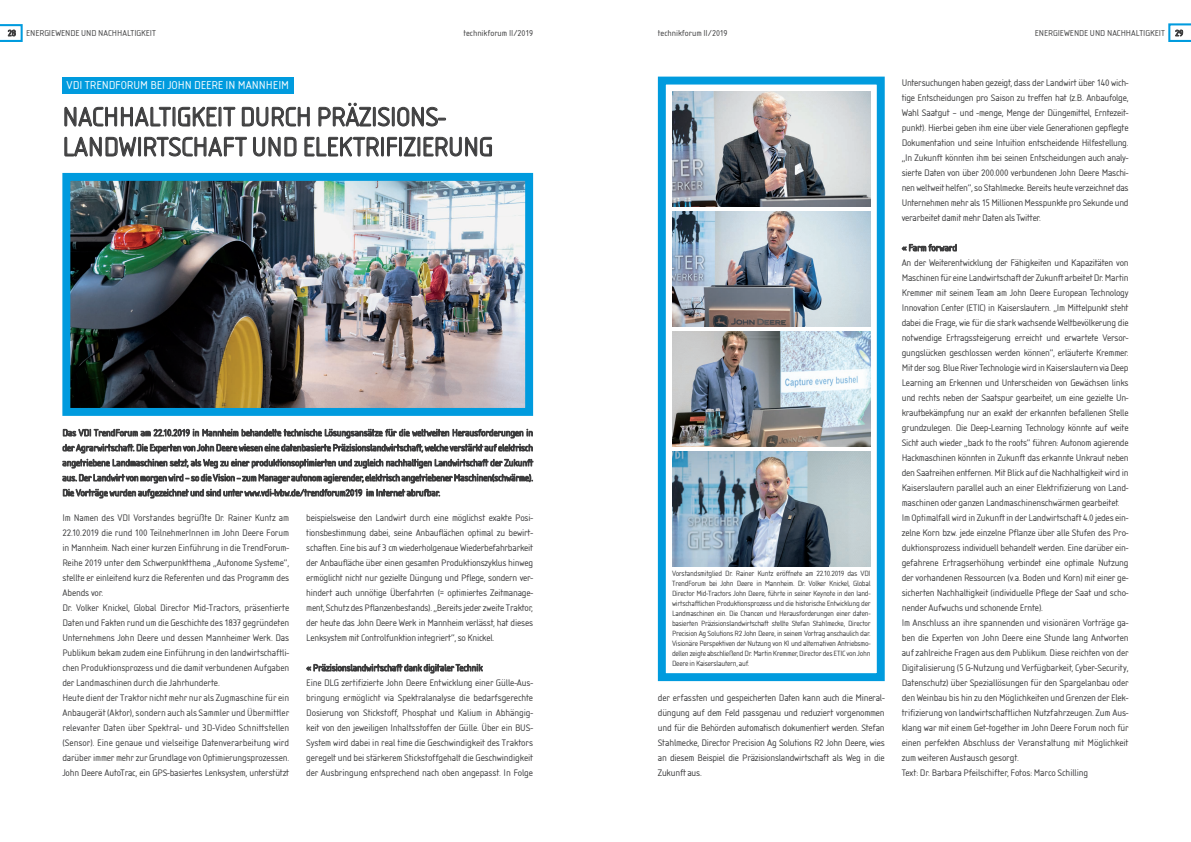
<style>
.page{position:relative;width:1191px;height:842px;background:#fff}
.page>*{position:absolute;margin:0;border:0;box-sizing:border-box;transform-origin:0 0}
.t1{font:28px/30px "Isonorm";letter-spacing:-.01em;color:#3e3e3f}
.t2{font:12px "Isonorm";color:#fff}
.t3{font:10px/15px "Isonorm";letter-spacing:-.015em;color:#3e3e3f;text-align:justify}
.t4{font:9px "Isonorm";color:#3e3e3f}
.t5{font:8px/10px "Isonorm";letter-spacing:-.03em;color:#3e3e3f;text-align:justify}
</style>
<div class="page">
<svg style="left:1168px;top:23px;width:23px;height:19px"></svg>
<svg style="left:0;top:24px;width:23px;height:18px"></svg>
<div style="left:658px;top:77px;width:226px;height:604px;border:8px solid #009bde"></div>
<div style="left:62px;top:77px;width:232px;height:16px;background:#009bde"></div>
<svg style="left:64px;top:107px;width:171px;height:20px"></svg>
<svg style="left:242px;top:107px;width:68px;height:20px"></svg>
<svg style="left:318px;top:103px;width:128px;height:24px"></svg>
<svg style="left:64px;top:137px;width:72px;height:20px"></svg>
<div style="left:138px;top:137px;width:3px;height:19px;border:1px solid #3e3e3f"></div>
<svg style="left:144px;top:137px;width:103px;height:20px"></svg>
<svg style="left:253px;top:137px;width:43px;height:20px"></svg>
<svg style="left:304px;top:137px;width:75px;height:20px"></svg>
<div style="left:381px;top:137px;width:3px;height:19px;border:1px solid #3e3e3f"></div>
<svg style="left:387px;top:137px;width:105px;height:20px"></svg>
<svg style="left:306px;top:664px;width:177px;height:9px"></svg>
<svg style="left:63px;top:429px;width:469px;height:9px"></svg>
<svg style="left:63px;top:444px;width:470px;height:24px"></svg>
<svg style="left:63px;top:474px;width:470px;height:9px"></svg>
<svg style="left:63px;top:489px;width:377px;height:9px"></svg>
<svg style="left:902px;top:244px;width:54px;height:7px"></svg>
<img style="left:672px;top:331px;width:198px;height:115px">
<img style="left:672px;top:451px;width:198px;height:115px">
<img style="left:672px;top:211px;width:198px;height:115px">
<img style="left:672px;top:91px;width:198px;height:115px">
<img style="left:71px;top:182px;width:453px;height:225px">
<div style="left:62px;top:173px;width:471px;height:243px;border:8px solid #009bde"></div>
<p class="t4" style="left:8px;top:28px;width:150px">28 ENERGIEWENDE UND NACHHALTIGKEIT</p>
<p class="t4" style="left:463px;top:28px;width:71px">technikforum II/2019</p>
<p class="t4" style="left:658px;top:28px;width:71px">technikforum II/2019</p>
<p class="t4" style="left:1035px;top:28px;width:150px">ENERGIEWENDE UND NACHHALTIGKEIT 29</p>
<p class="t2" style="left:67px;top:79px;width:224px">VDI TRENDFORUM BEI JOHN DEERE IN MANNHEIM</p>
<h1 class="t1" style="left:62px;top:102px;width:432px">NACHHALTIGKEIT DURCH PRÄZISIONS-<br>LANDWIRTSCHAFT UND ELEKTRIFIZIERUNG</h1>
<p class="t3" style="left:62px;top:510px;width:228px;text-align:left">Im Namen des VDI Vorstandes begrüßte Dr. Rainer Kuntz am 22.10.2019 die rund 100 TeilnehmerInnen im John Deere Forum in Mannheim. Nach einer kurzen Einführung in die TrendForum-Reihe 2019 unter dem Schwerpunktthema „Autonome Systeme”, stellte er einleitend kurz die Referenten und das Programm des Abends vor.<br>Dr. Volker Knickel, Global Director Mid-Tractors, präsentierte Daten und Fakten rund um die Geschichte des 1837 gegründeten Unternehmens John Deere und dessen Mannheimer Werk. Das Publikum bekam zudem eine Einführung in den landwirtschaftli&shy;chen Produktionsprozess und die damit verbundenen Aufgaben der Landmaschinen durch die Jahrhunderte.<br>Heute dient der Traktor nicht mehr nur als Zugmaschine für ein Anbaugerät (Aktor), sondern auch als Sammler und Übermittler relevanter Daten über Spektral- und 3D-Video Schnittstellen (Sensor). Eine genaue und vielseitige Datenverarbeitung wird darüber immer mehr zur Grundlage von Optimierungsprozessen.<br>John Deere AutoTrac, ein GPS-basiertes Lenksystem, unterstützt</p>
<p class="t3" style="left:306px;top:510px;width:228px">beispielsweise den Landwirt durch eine möglichst exakte Posi&shy;tionsbestimmung dabei, seine Anbauflächen optimal zu bewirt&shy;schaften. Eine bis auf 3 cm wiederholgenaue Wiederbefahrbarkeit der Anbaufläche über einen gesamten Produktionszyklus hinweg ermöglicht nicht nur gezielte Düngung und Pflege, sondern ver&shy;hindert auch unnötige Überfahrten (= optimiertes Zeitmanage&shy;ment, Schutz des Pflanzenbestands). „Bereits jeder zweite Traktor, der heute das John Deere Werk in Mannheim verlässt, hat dieses Lenksystem mit Controlfunktion integriert”, so Knickel.</p>
<p class="t3" style="left:306px;top:675px;width:228px">Eine DLG zertifizierte John Deere Entwicklung einer Gülle-Aus&shy;bringung ermöglicht via Spektralanalyse die bedarfsgerechte Dosierung von Stickstoff, Phosphat und Kalium in Abhängig&shy;keit von den jeweiligen Inhaltsstoffen der Gülle. Über ein BUS-System wird dabei in real time die Geschwindigkeit des Traktors geregelt und bei stärkerem Stickstoffgehalt die Geschwindigkeit der Ausbringung entsprechend nach oben angepasst. In Folge</p>
<p class="t5" style="left:672px;top:568px;width:200px">Vorstandsmitglied Dr. Rainer Kuntz eröffnete am 22.10.2019 das VDI TrendForum bei John Deere in Mannheim. Dr. Volker Knickel, Global Director Mid-Tractors John Deere, führte in seiner Keynote in den land&shy;wirtschaftlichen Produktionsprozess und die historische Entwicklung der Landmaschinen ein. Die Chancen und Herausforderungen einer daten&shy;basierten Präzisionslandwirtschaft stellte Stefan Stahlmecke, Director Precision Ag Solutions R2 John Deere, in seinem Vortrag anschaulich dar.<br>Visionäre Perspektiven der Nutzung von KI und alternativen Antriebsmo&shy;dellen zeigte abschließend Dr. Martin Kremmer, Director des ETIC von John Deere in Kaiserslautern, auf.</p>
<p class="t3" style="left:658px;top:690px;width:228px">der erfassten und gespeicherten Daten kann auch die Mineral&shy;düngung auf dem Feld passgenau und reduziert vorgenommen und für die Behörden automatisch dokumentiert werden. Stefan Stahlmecke, Director Precision Ag Solutions R2 John Deere, wies an diesem Beispiel die Präzisionslandwirtschaft als Weg in die Zukunft aus.</p>
<p class="t3" style="left:901px;top:75px;width:228px">Untersuchungen haben gezeigt, dass der Landwirt über 140 wich&shy;tige Entscheidungen pro Saison zu treffen hat (z.B. Anbaufolge, Wahl Saatgut – und -menge, Menge der Düngemittel, Erntezeit&shy;punkt). Hierbei geben ihm eine über viele Generationen gepflegte Dokumentation und seine Intuition entscheidende Hilfestellung. „In Zukunft könnten ihm bei seinen Entscheidungen auch analy&shy;sierte Daten von über 200.000 verbundenen John Deere Maschi&shy;nen weltweit helfen”, so Stahlmecke. Bereits heute verzeichnet das Unternehmen mehr als 15 Millionen Messpunkte pro Sekunde und verarbeitet damit mehr Daten als Twitter.</p>
<p class="t3" style="left:901px;top:255px;width:228px;text-align:left">An der Weiterentwicklung der Fähigkeiten und Kapazitäten von Maschinen für eine Landwirtschaft der Zukunft arbeitet Dr. Martin Kremmer mit seinem Team am John Deere European Technology Innovation Center (ETIC) in Kaiserslautern. „Im Mittelpunkt steht dabei die Frage, wie für die stark wachsende Weltbevölkerung die notwendige Ertragssteigerung erreicht und erwartete Versor&shy;gungslücken geschlossen werden können”, erläuterte Kremmer.<br>Mit der sog. Blue River Technologie wird in Kaiserslautern via Deep Learning am Erkennen und Unterscheiden von Gewächsen links und rechts neben der Saatspur gearbeitet, um eine gezielte Un&shy;krautbekämpfung nur an exakt der erkannten befallenen Stelle grundzulegen. Die Deep-Learning Technology könnte auf weite Sicht auch wieder „back to the roots“ führen: Autonom agierende Hackmaschinen könnten in Zukunft das erkannte Unkraut neben den Saatreihen entfernen. Mit Blick auf die Nachhaltigkeit wird in Kaiserslautern parallel auch an einer Elektrifizierung von Land&shy;maschinen oder ganzen Landmaschinenschwärmen gearbeitet.<br>Im Optimalfall wird in Zukunft in der Landwirtschaft 4.0 jedes ein&shy;zelne Korn bzw. jede einzelne Pflanze über alle Stufen des Pro&shy;duktionsprozess individuell behandelt werden. Eine darüber ein&shy;gefahrene Ertragserhöhung verbindet eine optimale Nutzung der vorhandenen Ressourcen (v.a. Boden und Korn) mit einer ge&shy;sicherten Nachhaltigkeit (individuelle Pflege der Saat und scho&shy;nender Aufwuchs und schonende Ernte).<br>Im Anschluss an ihre spannenden und visionären Vorträge ga&shy;ben die Experten von John Deere eine Stunde lang Antworten auf zahlreiche Fragen aus dem Publikum. Diese reichten von der Digitalisierung (5 G-Nutzung und Verfügbarkeit, Cyber-Security, Datenschutz) über Speziallösungen für den Spargelanbau oder den Weinbau bis hin zu den Möglichkeiten und Grenzen der Elek&shy;trifizierung von landwirtschaftlichen Nutzfahrzeugen. Zum Aus&shy;klang war mit einem Get-together im John Deere Forum noch für einen perfekten Abschluss der Veranstaltung mit Möglichkeit zum weiteren Austausch gesorgt.<br>Text: Dr. Barbara Pfeilschifter, Fotos: Marco Schilling</p>
</div>
